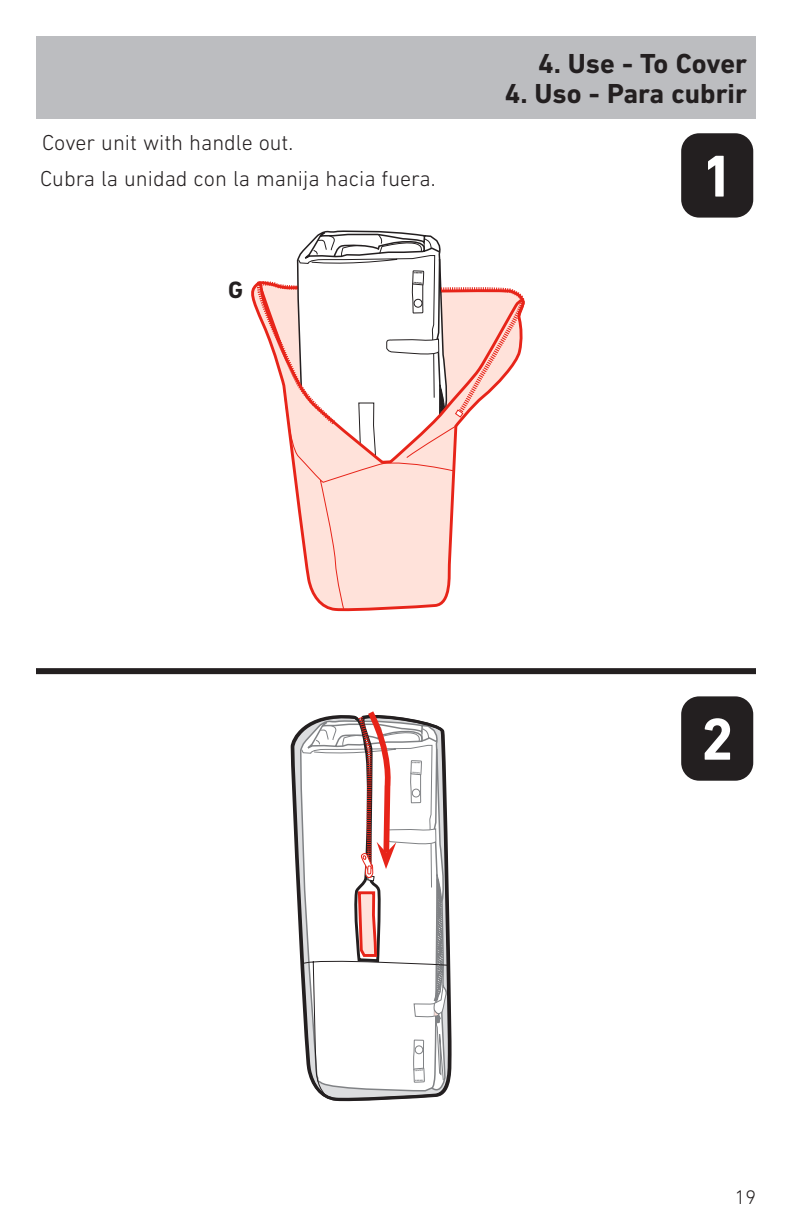
<style>
.page{position:relative;width:792px;height:1224px;background:#fff}
.page>*{position:absolute;margin:0;border:0;box-sizing:border-box;transform-origin:0 0}
.t1{font:700 60px "DIN Next LT Pro";color:#fff}
.BANNER_-_14-15{font:700 28px "DIN Next LT Pro";color:#231f20}
.t2{font:700 24px "DIN Next LT Pro";color:#231f20}
.Body{font:300 22px "DIN Next LT Pro";color:#231f20}
.t3{font:300 20px "DIN Next LT Pro";color:#231f20}
</style>
<div class="page">
<div style="left:36px;top:36px;width:720px;height:82px;background:#bcbdc0"></div>
<svg style="left:290px;top:732px;width:145px;height:369px"></svg>
<svg style="left:287px;top:427px;width:11px;height:84px"></svg>
<svg style="left:256px;top:277px;width:269px;height:150px"></svg>
<div style="left:36px;top:668px;width:720px;height:6px;background:#231f20"></div>
<svg style="left:298px;top:230px;width:166px;height:867px"></svg>
<div style="left:681px;top:133px;width:72px;height:85px;background:#231f20;border-radius:18px"></div>
<div style="left:681px;top:696px;width:72px;height:85px;background:#231f20;border-radius:18px"></div>
<p class="Body" style="left:42px;top:130px;width:253px">Cover unit with handle out.</p>
<p class="Body" style="left:40px;top:166px;width:397px">Cubra la unidad con la manija hacia fuera.</p>
<p class="t2" style="left:228px;top:276px;width:17px">G</p>
<p class="BANNER_-_14-15" style="left:538px;top:47px;width:210px">4. Use - To Cover</p>
<p class="BANNER_-_14-15" style="left:505px;top:77px;width:244px">4. Uso - Para cubrir</p>
<p class="t1" style="left:701px;top:141px;width:35px">1</p>
<p class="t1" style="left:701px;top:704px;width:35px">2</p>
<p class="t3" style="left:735px;top:1186px;width:23px">19</p>
</div>
